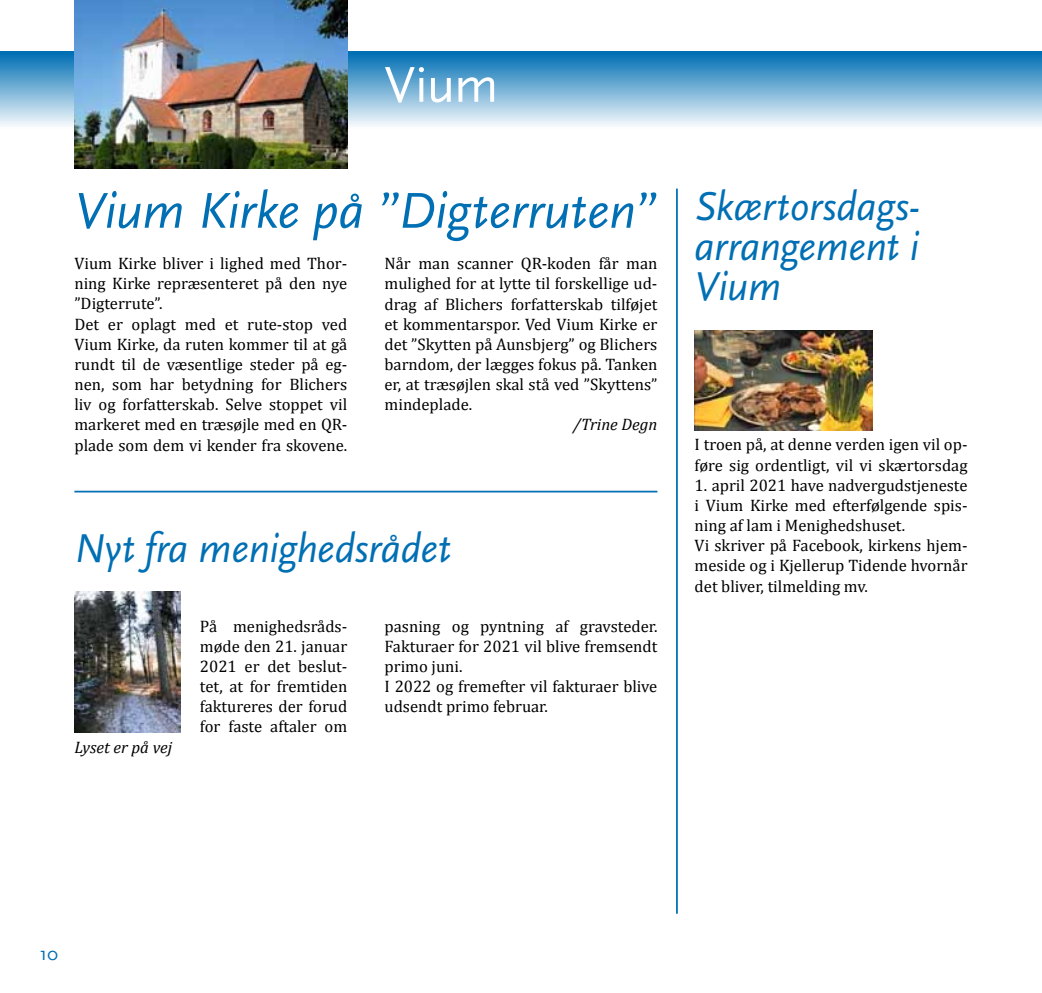
<style>
.page{position:relative;width:1042px;height:993px;background:#fff}
.page>*{position:absolute;margin:0;border:0;box-sizing:border-box;transform-origin:0 0}
.t1{font:italic 52.5px "Scala Sans";letter-spacing:-.005em;color:#006fb4}
.t2{font:52.5px "Scala Sans";color:#fff}
.t3{font:italic 42px/40.2px "Scala Sans";letter-spacing:-.005em;color:#006fb4;text-align:justify}
.t4{font:19.25px "Scala Sans";color:#006fb4}
.t5{font:16.62px/20.1px "Cambria";color:#000}
.t6{font:italic 16.62px "Cambria";color:#000}
</style>
<div class="page">
<div style="left:0;top:51px;width:1042px;height:77px;background:linear-gradient(to bottom,#006bb2,#f9fbfd)"></div>
<img style="left:74px;top:0;width:273px;height:168px">
<hr style="left:676px;top:188px;width:2px;height:725px;background:#006fb4">
<hr style="left:74px;top:490px;width:583px;height:2px;background:#006fb4">
<img style="left:74px;top:591px;width:106px;height:141px">
<img style="left:694px;top:330px;width:178px;height:100px">
<h1 class="t2" style="left:384px;top:56px;width:115px">Vium</h1>
<h1 class="t1" style="left:74px;top:182px;width:584px">Vium Kirke på ”Digterruten”</h1>
<p class="t5" style="left:74px;top:253px;width:274px">Vium Kirke bliver i lighed med Thor&shy;ning Kirke repræsenteret på den nye ”Digterrute”.<br>Det er oplagt med et rute-stop ved Vium Kirke, da ruten kommer til at gå rundt til de væsentlige steder på eg&shy;nen, som har betydning for Blichers liv og forfatterskab. Selve stoppet vil markeret med en træsøjle med en QR&shy;plade som dem vi kender fra skovene.</p>
<p class="t5" style="left:384px;top:253px;width:274px;text-align:justify">Når man scanner QR-koden får man mulighed for at lytte til forskellige ud&shy;drag af Blichers forfatterskab tilføjet et kommentarspor. Ved Vium Kirke er det ”Skytten på Aunsbjerg” og Blichers barndom, der lægges fokus på. Tanken er, at træsøjlen skal stå ved ”Skyttens” mindeplade.</p>
<p class="t6" style="left:573px;top:413px;width:86px">/Trine Degn</p>
<h2 class="t3" style="left:74px;top:529px;width:378px">Nyt fra menighedsrådet</h2>
<p class="t6" style="left:74px;top:735px;width:99px">Lyset er på vej</p>
<p class="t5" style="left:200px;top:615px;width:149px;text-align:justify">På menighedsråds&shy;møde den 21. januar 2021 er det beslut&shy;tet, at for fremtiden faktureres der forud for faste aftaler om</p>
<p class="t5" style="left:384px;top:615px;width:274px">pasning og pyntning af gravsteder.<br>Fakturaer for 2021 vil blive fremsendt primo juni.<br>I 2022 og fremefter vil fakturaer blive udsendt primo februar.</p>
<h2 class="t3" style="left:694px;top:187px;width:227px">Skærtorsdags&shy;arrangement i Vium</h2>
<p class="t5" style="left:694px;top:434px;width:274px">I troen på, at denne verden igen vil op&shy;føre sig ordentligt, vil vi skærtorsdag</p>
<p class="t5" style="left:694px;top:475px;width:274px">1. april 2021 have nadvergudstjeneste i Vium Kirke med efterfølgende spis&shy;ning af lam i Menighedshuset.<br>Vi skriver på Facebook, kirkens hjem&shy;meside og i Kjellerup Tidende hvornår det bliver, tilmelding mv.</p>
<p class="t4" style="left:40px;top:943px;width:20px">10</p>
</div>
